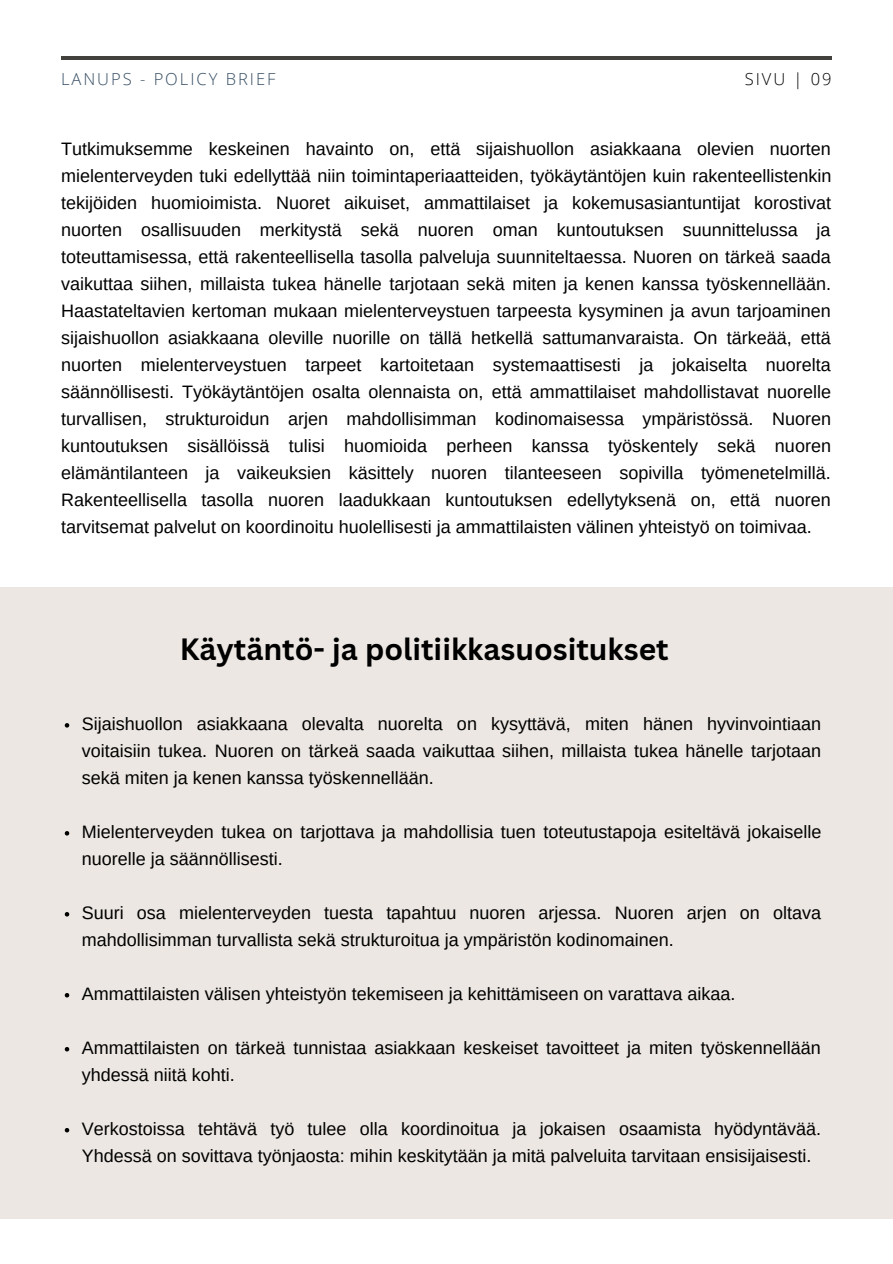
<style>
.page{position:relative;width:893px;height:1264px;background:#fff}
.page>*{position:absolute;margin:0;border:0;box-sizing:border-box;transform-origin:0 0}
.t1{font:700 30px "Canva Sans";color:#000}
.t2{font:18px/27px "Arimo";color:#000}
.t3{font:300 16.5px "Open Sans";letter-spacing:.12em;color:#364d62}
.t4{font:300 16.5px "Open Sans";letter-spacing:.12em;color:#000}
</style>
<div class="page">
<hr style="left:61px;top:57px;width:770px;height:3px;background:#42413e">
<div style="left:0;top:586px;width:892px;height:632px;background:#ece7e2"></div>
<svg style="left:65px;top:723px;width:4px;height:4px"></svg>
<svg style="left:65px;top:831px;width:4px;height:4px"></svg>
<svg style="left:65px;top:912px;width:4px;height:4px"></svg>
<svg style="left:65px;top:993px;width:4px;height:4px"></svg>
<svg style="left:65px;top:1047px;width:4px;height:4px"></svg>
<svg style="left:65px;top:1128px;width:4px;height:4px"></svg>
<p class="t3" style="left:61px;top:68px;width:216px">LANUPS - POLICY BRIEF</p>
<p class="t4" style="left:744px;top:68px;width:88px">SIVU | 09</p>
<p class="t2" style="left:61px;top:135px;width:771px;text-align:justify">Tutkimuksemme keskeinen havainto on, että sijaishuollon asiakkaana olevien nuorten mielenterveyden tuki edellyttää niin toimintaperiaatteiden, työkäytäntöjen kuin rakenteellistenkin tekijöiden huomioimista. Nuoret aikuiset, ammattilaiset ja kokemusasiantuntijat korostivat nuorten osallisuuden merkitystä sekä nuoren oman kuntoutuksen suunnittelussa ja toteuttamisessa, että rakenteellisella tasolla palveluja suunniteltaessa. Nuoren on tärkeä saada vaikuttaa siihen, millaista tukea hänelle tarjotaan sekä miten ja kenen kanssa työskennellään.<br>Haastateltavien kertoman mukaan mielenterveystuen tarpeesta kysyminen ja avun tarjoaminen sijaishuollon asiakkaana oleville nuorille on tällä hetkellä sattumanvaraista. On tärkeää, että nuorten mielenterveystuen tarpeet kartoitetaan systemaattisesti ja jokaiselta nuorelta säännöllisesti. Työkäytäntöjen osalta olennaista on, että ammattilaiset mahdollistavat nuorelle turvallisen, strukturoidun arjen mahdollisimman kodinomaisessa ympäristössä. Nuoren kuntoutuksen sisällöissä tulisi huomioida perheen kanssa työskentely sekä nuoren elämäntilanteen ja vaikeuksien käsittely nuoren tilanteeseen sopivilla työmenetelmillä.<br>Rakenteellisella tasolla nuoren laadukkaan kuntoutuksen edellytyksenä on, että nuoren tarvitsemat palvelut on koordinoitu huolellisesti ja ammattilaisten välinen yhteistyö on toimivaa.</p>
<h1 class="t1" style="left:180px;top:628px;width:490px">Käytäntö- ja politiikkasuositukset</h1>
<p class="t2" style="left:82px;top:710px;width:740px;text-align:justify">Sijaishuollon asiakkaana olevalta nuorelta on kysyttävä, miten hänen hyvinvointiaan voitaisiin tukea. Nuoren on tärkeä saada vaikuttaa siihen, millaista tukea hänelle tarjotaan sekä miten ja kenen kanssa työskennellään.</p>
<p class="t2" style="left:82px;top:818px;width:741px">Mielenterveyden tukea on tarjottava ja mahdollisia tuen toteutustapoja esiteltävä jokaiselle nuorelle ja säännöllisesti.</p>
<p class="t2" style="left:82px;top:899px;width:740px">Suuri osa mielenterveyden tuesta tapahtuu nuoren arjessa. Nuoren arjen on oltava mahdollisimman turvallista sekä strukturoitua ja ympäristön kodinomainen.</p>
<p class="t2" style="left:82px;top:980px;width:655px">Ammattilaisten välisen yhteistyön tekemiseen ja kehittämiseen on varattava aikaa.</p>
<p class="t2" style="left:82px;top:1033px;width:740px">Ammattilaisten on tärkeä tunnistaa asiakkaan keskeiset tavoitteet ja miten työskennellään yhdessä niitä kohti.</p>
<p class="t2" style="left:82px;top:1114px;width:740px">Verkostoissa tehtävä työ tulee olla koordinoitua ja jokaisen osaamista hyödyntävää.<br>Yhdessä on sovittava työnjaosta: mihin keskitytään ja mitä palveluita tarvitaan ensisijaisesti.</p>
</div>
